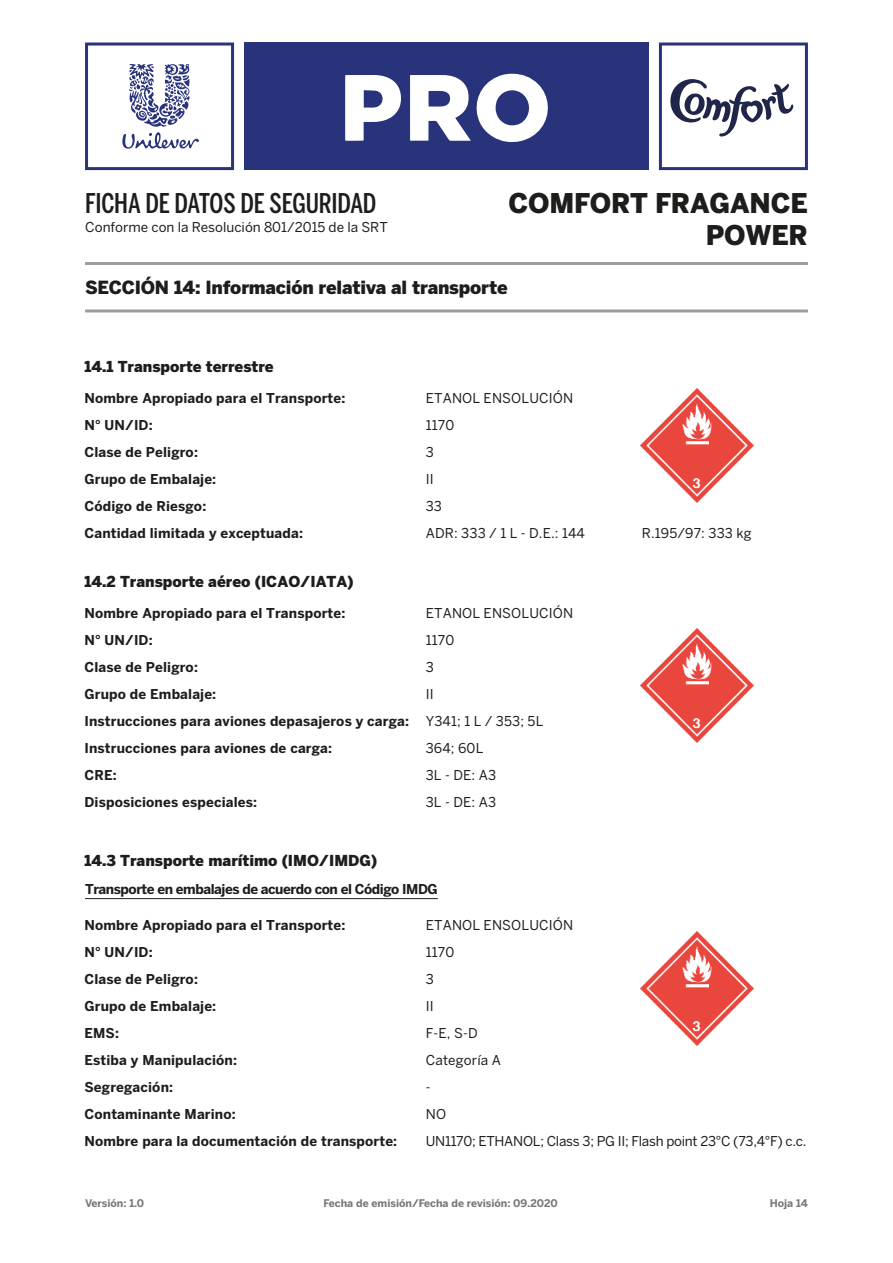
<style>
.page{position:relative;width:893px;height:1263px;background:#fff}
.page>*{position:absolute;margin:0;border:0;box-sizing:border-box;transform-origin:0 0}
.t1{font:500 27px "Benton Sans Comp";letter-spacing:-.005em;color:#1d1d1b}
.t2{font:900 27px/32.4px "Benton Sans";letter-spacing:-.01em;color:#1d1d1b;text-align:right}
.t3{font:900 18px "Benton Sans";letter-spacing:-.01em;color:#1d1d1b}
.t4{font:900 15px "Benton Sans";color:#1d1d1b}
.t5{font:700 13.5px/27px "Benton Sans";letter-spacing:.01em;color:#1d1d1b}
.t6{font:13.5px/27px "Benton Sans";letter-spacing:.01em;color:#1d1d1b}
.t7{font:700 13.5px "Benton Sans";letter-spacing:-.035em;color:#1d1d1b}
.t8{font:700 10.5px "Benton Sans";color:#76777b}
</style>
<div class="page">
<div style="left:245px;top:43px;width:404px;height:127px;background:#29337b"></div>
<svg style="left:85px;top:43px;width:149px;height:127px"></svg>
<svg style="left:410px;top:74px;width:138px;height:69px"></svg>
<svg style="left:345px;top:75px;width:56px;height:66px"></svg>
<svg style="left:659px;top:43px;width:149px;height:127px"></svg>
<hr style="left:85px;top:898px;width:353px;height:1px;background:#1d1d1b">
<hr style="left:85px;top:262px;width:723px;height:3px;background:#9d9d9c">
<hr style="left:85px;top:309px;width:723px;height:3px;background:#9d9d9c">
<img style="left:640px;top:388px;width:114px;height:114px">
<img style="left:640px;top:628px;width:114px;height:114px">
<img style="left:640px;top:931px;width:114px;height:114px">
<h1 class="t1" style="left:85px;top:187px;width:293px">FICHA DE DATOS DE SEGURIDAD</h1>
<h1 class="t2" style="left:508px;top:186px;width:301px">COMFORT FRAGANCE<br>POWER</h1>
<p class="t6" style="left:85px;top:214px;width:304px">Conforme con la Resolución 801/2015 de la SRT</p>
<h2 class="t3" style="left:85px;top:277px;width:424px">SECCIÓN 14: Información relativa al transporte</h2>
<p class="t4" style="left:84px;top:358px;width:191px">14.1 Transporte terrestre</p>
<p class="t5" style="left:84px;top:384px;width:262px">Nombre Apropiado para el Transporte:<br>N° UN/ID:<br>Clase de Peligro:<br>Grupo de Embalaje:<br>Código de Riesgo:<br>Cantidad limitada y exceptuada:</p>
<p class="t6" style="left:426px;top:384px;width:161px">ETANOL ENSOLUCIÓN<br>1170<br>3<br>II<br>33<br>ADR: 333 / 1 L - D.E.: 144</p>
<p class="t4" style="left:84px;top:573px;width:271px">14.2 Transporte aéreo (ICAO/IATA)</p>
<p class="t5" style="left:84px;top:600px;width:326px">Nombre Apropiado para el Transporte:<br>N° UN/ID:<br>Clase de Peligro:<br>Grupo de Embalaje:<br>Instrucciones para aviones depasajeros y carga:<br>Instrucciones para aviones de carga:<br>CRE:<br>Disposiciones especiales:</p>
<p class="t6" style="left:426px;top:600px;width:149px">ETANOL ENSOLUCIÓN<br>1170<br>3<br>II<br>Y341; 1 L / 353; 5L<br>364; 60L<br>3L - DE: A3<br>3L - DE: A3</p>
<p class="t4" style="left:84px;top:852px;width:294px">14.3 Transporte marítimo (IMO/IMDG)</p>
<p class="t7" style="left:85px;top:881px;width:354px">Transporte en embalajes de acuerdo con el Código IMDG</p>
<p class="t6" style="left:642px;top:519px;width:111px">R.195/97: 333 kg</p>
<p class="t5" style="left:84px;top:911px;width:314px">Nombre Apropiado para el Transporte:<br>N° UN/ID:<br>Clase de Peligro:<br>Grupo de Embalaje:<br>EMS:<br>Estiba y Manipulación:<br>Segregación:<br>Contaminante Marino:<br>Nombre para la documentación de transporte:</p>
<p class="t6" style="left:426px;top:911px;width:382px">ETANOL ENSOLUCIÓN<br>1170<br>3<br>II<br>F-E, S-D<br>Categoría A<br>-<br>NO<br>UN1170; ETHANOL; Class 3; PG II; Flash point 23°C (73,4°F) c.c.</p>
<p class="t8" style="left:85px;top:1197px;width:60px">Versión: 1.0</p>
<p class="t8" style="left:323px;top:1197px;width:236px">Fecha de emisión/Fecha de revisión: 09.2020</p>
<p class="t8" style="left:770px;top:1197px;width:40px">Hoja 14</p>
</div>
